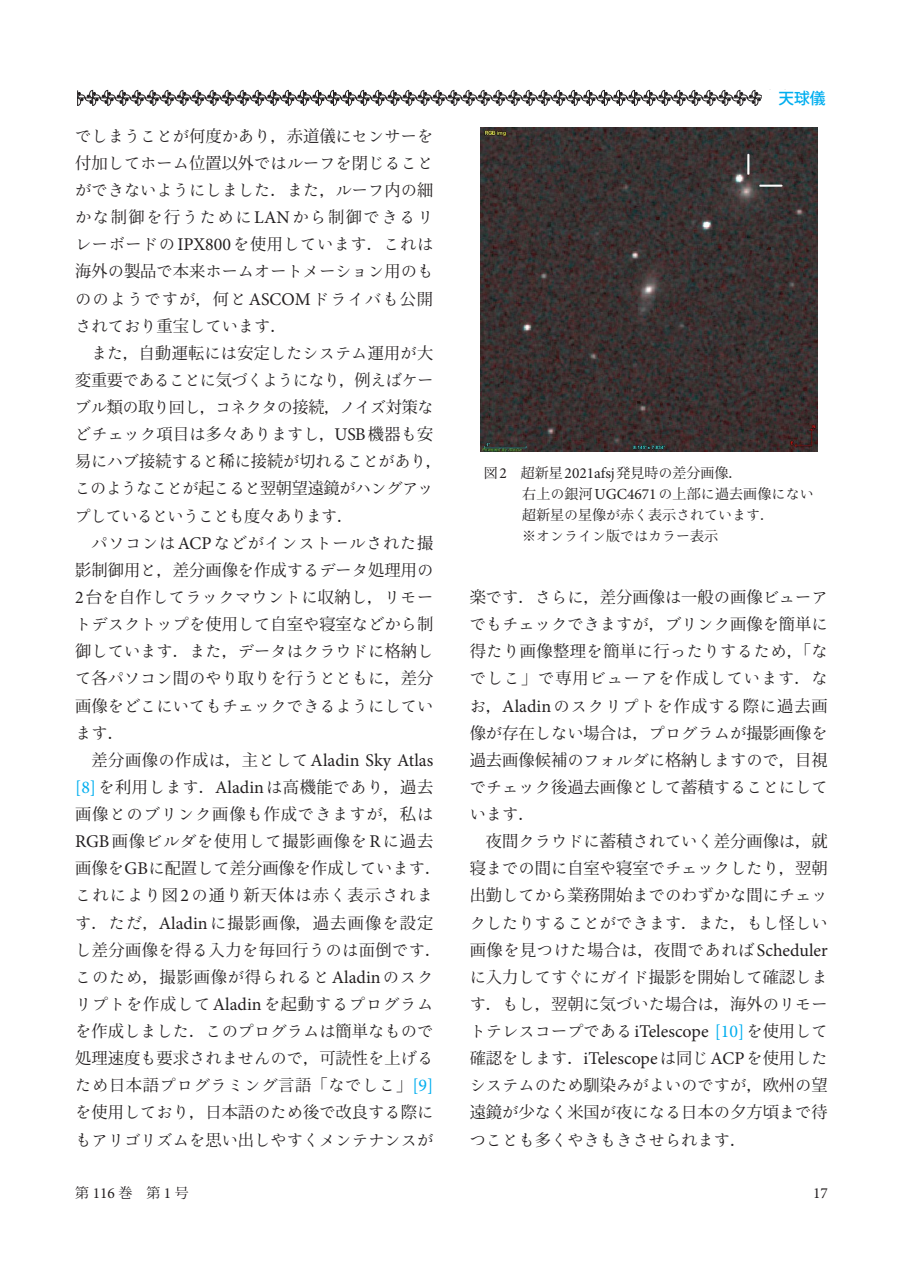
<style>
.page{position:relative;width:903px;height:1275px;background:#fff}
.page>*{position:absolute;margin:0;border:0;box-sizing:border-box;transform-origin:0 0}
.t1{font:17.85px "Minion Pro";color:#231f20}
.t2{font:16.28px/27.1px "Ryo Text Plus N";color:#231f20;text-align:justify}
.t3{font:16.28px/27.1px "Ryo Text Plus N";letter-spacing:-.035em;color:#231f20}
.t4{font:16.28px "Koz Min Pr 6 N";color:#231f20}
.t5{font:16.28px/27.1px "Koz Min Pr 6 N";letter-spacing:.045em;color:#231f20}
.t6{font:16.28px/27.1px "Koz Min Pr 6 N";letter-spacing:.025em;color:#231f20}
.t7{font:16.28px "Ryo Text Plus N";letter-spacing:.04em;color:#231f20}
.t8{font:16.28px "Ryo Text Plus N";letter-spacing:.055em;color:#231f20}
.t9{font:16.28px "Ryo Text Plus N";letter-spacing:.065em;color:#231f20}
.t10{font:500 15.75px "Koz Go Pr 6 N";color:#00aeef}
.t11{font:15.4px "Minion Pro";color:#231f20}
.t12{font:14px/21px "Koz Min Pr 6 N";color:#231f20}
.t13{font:14px "Ryo Text Plus N";color:#231f20}
.s1{font-family:"Koz Min Pr 6 N"}
.s2{font-family:"Minion Pro";font-size:17.85px}
.s3{font-family:"Ryo Text Plus N"}
.s4{font-family:"Koz Min Pr 6 N";font-size:16.28px}
.s5{font-family:"Ryo Text Plus N";font-size:16.28px}
.s6{font-family:"Minion Pro";font-size:17.85px;color:#00aeef}
.s7{font-family:"Minion Pro";font-size:15.4px}
</style>
<div class="page">
<img style="left:480px;top:127px;width:337px;height:325px">
<svg style="left:77px;top:90px;width:685px;height:16px"></svg>
<p class="t2" style="left:75px;top:122px;width:360px">でしまうことが<span class="s1">何度</span>かあり<span class="s1">，赤道儀</span>にセンサーを<span class="s1">付加</span>してホーム<span class="s1">位置以外</span>ではルーフを<span class="s1">閉</span>じることができないようにしました<span class="s1">．</span>また<span class="s1">，</span>ルーフ<span class="s1">内</span>の<span class="s1">細</span>かな<span class="s1">制御</span>を<span class="s1">行</span>うために<span class="s2">LAN</span>から<span class="s1">制御</span>できるリレーボードの<span class="s2">IPX800</span>を<span class="s1">使用</span>しています<span class="s1">．</span>これは<span class="s1">海外</span>の<span class="s1">製品</span>で<span class="s1">本来</span>ホームオートメーション<span class="s1">用</span>のもののようですが<span class="s1">，何</span>と<span class="s2">ASCOM</span>ドライバも<span class="s1">公開</span>されており<span class="s1">重宝</span>しています<span class="s1">．</span></p>
<p class="t3" style="left:75px;top:339px;width:368px;text-indent:16px">また<span class="s1">，自動運転</span>には<span class="s1">安定</span>したシステム<span class="s1">運用</span>が<span class="s1">大変重要</span>であることに<span class="s1">気</span>づくようになり<span class="s1">，例</span>えばケーブル<span class="s1">類</span>の<span class="s1">取</span>り<span class="s1">回</span>し<span class="s1">，</span>コネクタの<span class="s1">接続，</span>ノイズ<span class="s1">対策</span>などチェック<span class="s1">項目</span>は<span class="s1">多々</span>ありますし<span class="s1">，</span><span class="s2">USB</span><span class="s1">機器</span>も<span class="s1">安易</span>にハブ<span class="s1">接続</span>すると<span class="s1">稀</span>に<span class="s1">接続</span>が<span class="s1">切</span>れることがあり<span class="s1">，</span>このようなことが<span class="s1">起</span>こると<span class="s1">翌朝望遠鏡</span>がハングアップしているということも<span class="s1">度々</span>あります<span class="s1">．</span></p>
<p class="t7" style="left:91px;top:533px;width:343px">パソコンは<span class="s2">ACP</span>などがインストールされた<span class="s1">撮</span></p>
<p class="t4" style="left:75px;top:561px;width:360px">影制御用<span class="s3">と</span>，差分画像<span class="s3">を</span>作成<span class="s3">するデータ</span>処理用<span class="s3">の</span></p>
<p class="t2" style="left:75px;top:584px;width:360px"><span class="s2">2</span><span class="s1">台</span>を<span class="s1">自作</span>してラックマウントに<span class="s1">収納</span>し<span class="s1">，</span>リモートデスクトップを<span class="s1">使用</span>して<span class="s1">自室</span>や<span class="s1">寝室</span>などから<span class="s1">制御</span>しています<span class="s1">．</span>また<span class="s1">，</span>データはクラウドに<span class="s1">格納</span>して<span class="s1">各</span>パソコン<span class="s1">間</span>のやり<span class="s1">取</span>りを<span class="s1">行</span>うとともに<span class="s1">，差分画像</span>をどこにいてもチェックできるようにしています<span class="s1">．</span></p>
<p class="t1" style="left:91px;top:748px;width:343px"><span class="s4">差分画像</span><span class="s5">の</span><span class="s4">作成</span><span class="s5">は</span><span class="s4">，主</span><span class="s5">として</span>Aladin Sky Atlas</p>
<p class="t4" style="left:75px;top:778px;width:360px"><span class="s6">[8]</span><span class="s3">を</span>利用<span class="s3">します</span>．<span class="s2">Aladin</span><span class="s3">は</span>高機能<span class="s3">であり</span>，過去</p>
<p class="t8" style="left:75px;top:804px;width:360px"><span class="s1">画像</span>とのブリンク<span class="s1">画像</span>も<span class="s1">作成</span>できますが<span class="s1">，私</span>は</p>
<p class="t6" style="left:75px;top:828px;width:368px"><span class="s2">RGB</span>画像<span class="s3">ビルダを</span>使用<span class="s3">して</span>撮影画像<span class="s3">を</span><span class="s2">R</span><span class="s3">に</span>過去画像<span class="s3">を</span><span class="s2">GB</span><span class="s3">に</span>配置<span class="s3">して</span>差分画像<span class="s3">を</span>作成<span class="s3">しています</span>．</p>
<p class="t9" style="left:75px;top:885px;width:360px">これにより<span class="s1">図</span><span class="s2">2</span>の<span class="s1">通</span>り<span class="s1">新天体</span>は<span class="s1">赤</span>く<span class="s1">表示</span>されま</p>
<p class="t5" style="left:75px;top:909px;width:368px"><span class="s3">す</span>．<span class="s3">ただ</span>，<span class="s2">Aladin</span><span class="s3">に</span>撮影画像，過去画像<span class="s3">を</span>設定<span class="s3">し</span>差分画像<span class="s3">を</span>得<span class="s3">る</span>入力<span class="s3">を</span>毎回行<span class="s3">うのは</span>面倒<span class="s3">です</span>．</p>
<p class="t2" style="left:75px;top:963px;width:360px">このため<span class="s1">，撮影画像</span>が<span class="s1">得</span>られると<span class="s2">Aladin</span>のスクリプトを<span class="s1">作成</span>して<span class="s2">Aladin</span>を<span class="s1">起動</span>するプログラムを<span class="s1">作成</span>しました<span class="s1">．</span>このプログラムは<span class="s1">簡単</span>なもので</p>
<p class="t4" style="left:75px;top:1049px;width:360px">処理速度<span class="s3">も</span>要求<span class="s3">されませんので</span>，可読性<span class="s3">を</span>上<span class="s3">げる</span></p>
<p class="t2" style="left:75px;top:1072px;width:360px">ため<span class="s1">日本語</span>プログラミング<span class="s1">言語「</span>なでしこ<span class="s1">」</span><span class="s6">[9]</span>を<span class="s1">使用</span>しており<span class="s1">，日本語</span>のため<span class="s1">後</span>で<span class="s1">改良</span>する<span class="s1">際</span>にもアリゴリズムを<span class="s1">思</span>い<span class="s1">出</span>しやすくメンテナンスが</p>
<p class="t10" style="left:763px;top:89px;width:64px">　天球儀</p>
<p class="t12" style="left:522px;top:463px;width:293px;text-indent:-38px">図<span class="s7">2</span>　超新星<span class="s7">2021afsj</span>発見時<span class="s3">の</span>差分画像．<br>右上<span class="s3">の</span>銀河<span class="s7">UGC4671</span><span class="s3">の</span>上部<span class="s3">に</span>過去画像<span class="s3">にない</span>超新星<span class="s3">の</span>星像<span class="s3">が</span>赤<span class="s3">く</span>表示<span class="s3">されています</span>．</p>
<p class="t13" style="left:522px;top:527px;width:197px"><span class="s1">※</span>オンライン<span class="s1">版</span>ではカラー<span class="s1">表示</span></p>
<p class="t4" style="left:470px;top:588px;width:360px">楽<span class="s3">です</span>．<span class="s3">さらに</span>，差分画像<span class="s3">は</span>一般<span class="s3">の</span>画像<span class="s3">ビューア</span></p>
<p class="t2" style="left:470px;top:611px;width:360px">でもチェックできますが<span class="s1">，</span>ブリンク<span class="s1">画像</span>を<span class="s1">簡単</span>に<span class="s1">得</span>たり<span class="s1">画像整理</span>を<span class="s1">簡単</span>に<span class="s1">行</span>ったりするため<span class="s1">，「</span>なでしこ<span class="s1">」</span>で<span class="s1">専用</span>ビューアを<span class="s1">作成</span>しています<span class="s1">．</span>なお<span class="s1">，</span><span class="s2">Aladin</span>のスクリプトを<span class="s1">作成</span>する<span class="s1">際</span>に<span class="s1">過去画像</span>が<span class="s1">存在</span>しない<span class="s1">場合</span>は<span class="s1">，</span>プログラムが<span class="s1">撮影画像</span>を</p>
<p class="t4" style="left:470px;top:751px;width:360px">過去画像候補<span class="s3">のフォルダに</span>格納<span class="s3">しますので</span>，目視</p>
<p class="t2" style="left:470px;top:773px;width:360px">でチェック<span class="s1">後過去画像</span>として<span class="s1">蓄積</span>することにしています<span class="s1">．</span></p>
<p class="t2" style="left:470px;top:828px;width:360px;text-indent:16px"><span class="s1">夜間</span>クラウドに<span class="s1">蓄積</span>されていく<span class="s1">差分画像</span>は<span class="s1">，就寝</span>までの<span class="s1">間</span>に<span class="s1">自室</span>や<span class="s1">寝室</span>でチェックしたり<span class="s1">，翌朝出勤</span>してから<span class="s1">業務開始</span>までのわずかな<span class="s1">間</span>にチェックしたりすることができます<span class="s1">．</span>また<span class="s1">，</span>もし<span class="s1">怪</span>しい<span class="s1">画像</span>を<span class="s1">見</span>つけた<span class="s1">場合</span>は<span class="s1">，夜間</span>であれば<span class="s2">Scheduler</span>に<span class="s1">入力</span>してすぐにガイド<span class="s1">撮影</span>を<span class="s1">開始</span>して<span class="s1">確認</span>します<span class="s1">．</span>もし<span class="s1">，翌朝</span>に<span class="s1">気</span>づいた<span class="s1">場合</span>は<span class="s1">，海外</span>のリモートテレスコープである<span class="s2">iTelescope</span> <span class="s6">[10]</span>を<span class="s1">使用</span>して</p>
<p class="t1" style="left:470px;top:1046px;width:360px"><span class="s4">確認</span><span class="s5">をします</span><span class="s4">．</span>iTelescope<span class="s5">は</span><span class="s4">同</span><span class="s5">じ</span>ACP<span class="s5">を</span><span class="s4">使用</span><span class="s5">した</span></p>
<p class="t2" style="left:470px;top:1072px;width:360px">システムのため<span class="s1">馴染</span>みがよいのですが<span class="s1">，欧州</span>の<span class="s1">望</span></p>
<p class="t4" style="left:470px;top:1103px;width:360px">遠鏡<span class="s3">が</span>少<span class="s3">なく</span>米国<span class="s3">が</span>夜<span class="s3">になる</span>日本<span class="s3">の</span>夕方頃<span class="s3">まで</span>待</p>
<p class="t2" style="left:470px;top:1126px;width:278px">つことも<span class="s1">多</span>くやきもきさせられます<span class="s1">．</span></p>
<p class="t12" style="left:75px;top:1182px;width:115px">第 <span class="s7">116</span> 巻　第 <span class="s7">1</span> 号</p>
<p class="t11" style="left:813px;top:1182px;width:16px">17</p>
</div>
